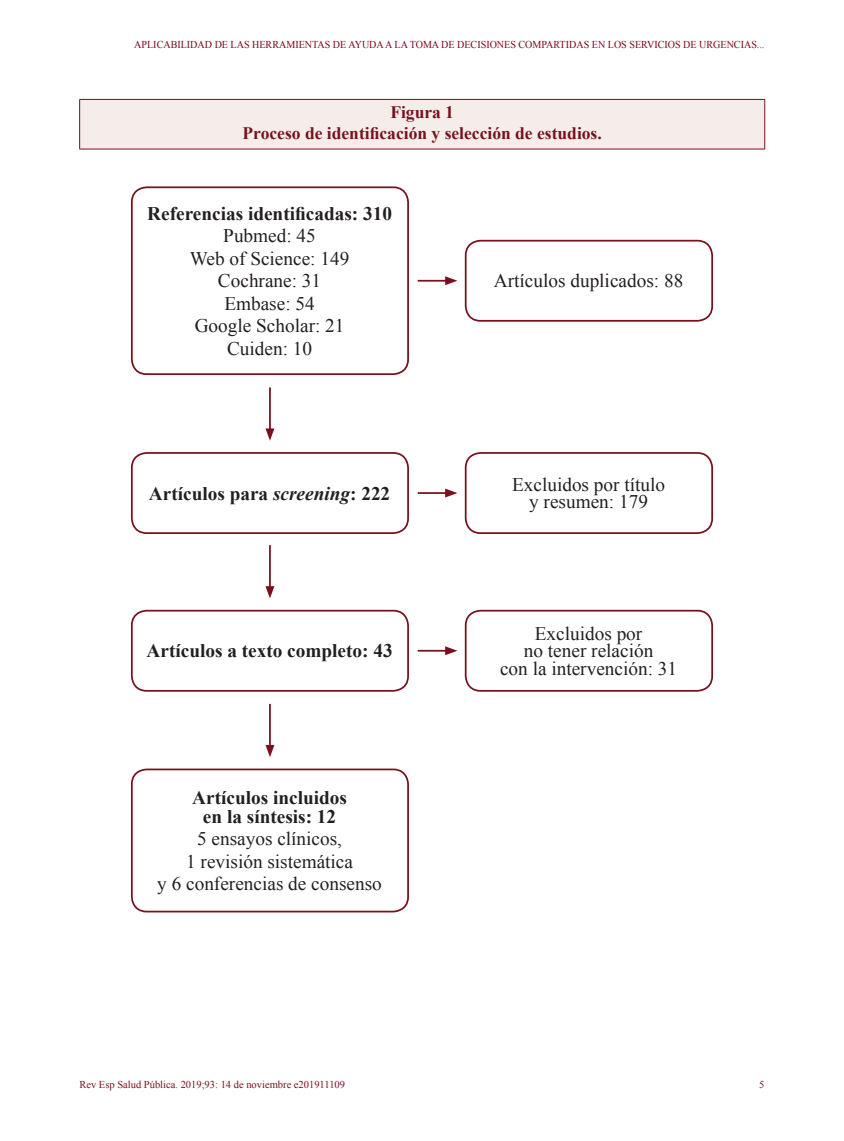
<style>
.page{position:relative;width:844px;height:1141px;background:#fff}
.page>*{position:absolute;margin:0;border:0;box-sizing:border-box;transform-origin:0 0}
.t1{font:19.25px/22.4px "Times New Roman";color:#231f20;text-align:center}
.t2{font:700 19.25px/19.2px "Times New Roman";color:#231f20;text-align:center}
.t3{font:700 17.5px/21px "Times New Roman";color:#79101e;text-align:center}
.t4{font:10.5px "Times New Roman";color:#7a071e;scale:.96 1}
.t5{font:10.5px "Times New Roman";color:#79101e}
.s1{font-weight:700}
.s2{font-style:italic}
</style>
<div class="page">
<div style="left:80px;top:99px;width:684px;height:50px;background:#f4edea"></div>
<hr style="left:79px;top:100px;width:1px;height:49px;background:#79101e">
<hr style="left:764px;top:100px;width:1px;height:49px;background:#79101e">
<hr style="left:79px;top:99px;width:685px;height:1px;background:#79101e">
<hr style="left:79px;top:149px;width:685px;height:1px;background:#79101e">
<div style="left:131px;top:186px;width:278px;height:189px;border:2px solid #79101e;border-radius:15px"></div>
<div style="left:131px;top:452px;width:278px;height:82px;border:2px solid #79101e;border-radius:15px"></div>
<div style="left:464px;top:452px;width:248px;height:82px;border:2px solid #79101e;border-radius:15px"></div>
<div style="left:131px;top:610px;width:278px;height:82px;border:2px solid #79101e;border-radius:15px"></div>
<div style="left:464px;top:610px;width:248px;height:82px;border:2px solid #79101e;border-radius:15px"></div>
<div style="left:131px;top:769px;width:278px;height:143px;border:2px solid #79101e;border-radius:15px"></div>
<hr style="left:417px;top:492px;width:31px;height:2px;background:#79101e">
<svg style="left:445px;top:489px;width:12px;height:8px"></svg>
<div style="left:464px;top:240px;width:248px;height:82px;border:2px solid #79101e;border-radius:15px"></div>
<hr style="left:417px;top:280px;width:31px;height:2px;background:#79101e">
<svg style="left:445px;top:276px;width:12px;height:9px"></svg>
<hr style="left:417px;top:650px;width:31px;height:2px;background:#79101e">
<svg style="left:445px;top:646px;width:12px;height:9px"></svg>
<hr style="left:269px;top:387px;width:2px;height:44px;background:#79101e">
<svg style="left:265px;top:428px;width:9px;height:13px"></svg>
<hr style="left:269px;top:545px;width:2px;height:44px;background:#79101e">
<svg style="left:265px;top:586px;width:9px;height:12px"></svg>
<hr style="left:269px;top:704px;width:2px;height:44px;background:#79101e">
<svg style="left:265px;top:745px;width:9px;height:12px"></svg>
<p class="t4" style="left:134px;top:38px;width:657px">APLICABILIDAD DE LAS HERRAMIENTAS DE AYUDA A LA TOMA DE DECISIONES COMPARTIDAS EN LOS SERVICIOS DE URGENCIAS...</p>
<p class="t3" style="left:242px;top:101px;width:360px">Figura 1<br>Proceso de identificación y selección de estudios.</p>
<p class="t1" style="left:147px;top:202px;width:246px"><span class="s1">Referencias identificadas: 310<br></span>Pubmed: 45<br>Web of Science: 149<br>Cochrane: 31<br>Embase: 54<br>Google Scholar: 21<br>Cuiden: 10</p>
<p class="t1" style="left:493px;top:269px;width:191px">Artículos duplicados: 88</p>
<p class="t2" style="left:149px;top:483px;width:243px">Artículos para <span class="s2">screening</span>: 222</p>
<p class="t1" style="left:512px;top:475px;width:154px;line-height:17.5px">Excluidos por título y resumen: 179</p>
<p class="t2" style="left:146px;top:641px;width:247px">Artículos a texto completo: 43</p>
<p class="t2" style="left:192px;top:787px;width:156px">Artículos incluidos en la síntesis: 12</p>
<p class="t1" style="left:157px;top:827px;width:226px">5 ensayos clínicos,<br>1 revisión sistemática<br>y 6 conferencias de consenso</p>
<p class="t1" style="left:500px;top:624px;width:178px;line-height:17.5px">Excluidos por<br>no tener relación<br>con la intervención: 31</p>
<p class="t5" style="left:79px;top:1077px;width:267px">Rev Esp Salud Pública. 2019;93: 14 de noviembre e201911109</p>
<p class="t5" style="left:759px;top:1077px;width:7px">5</p>
</div>
